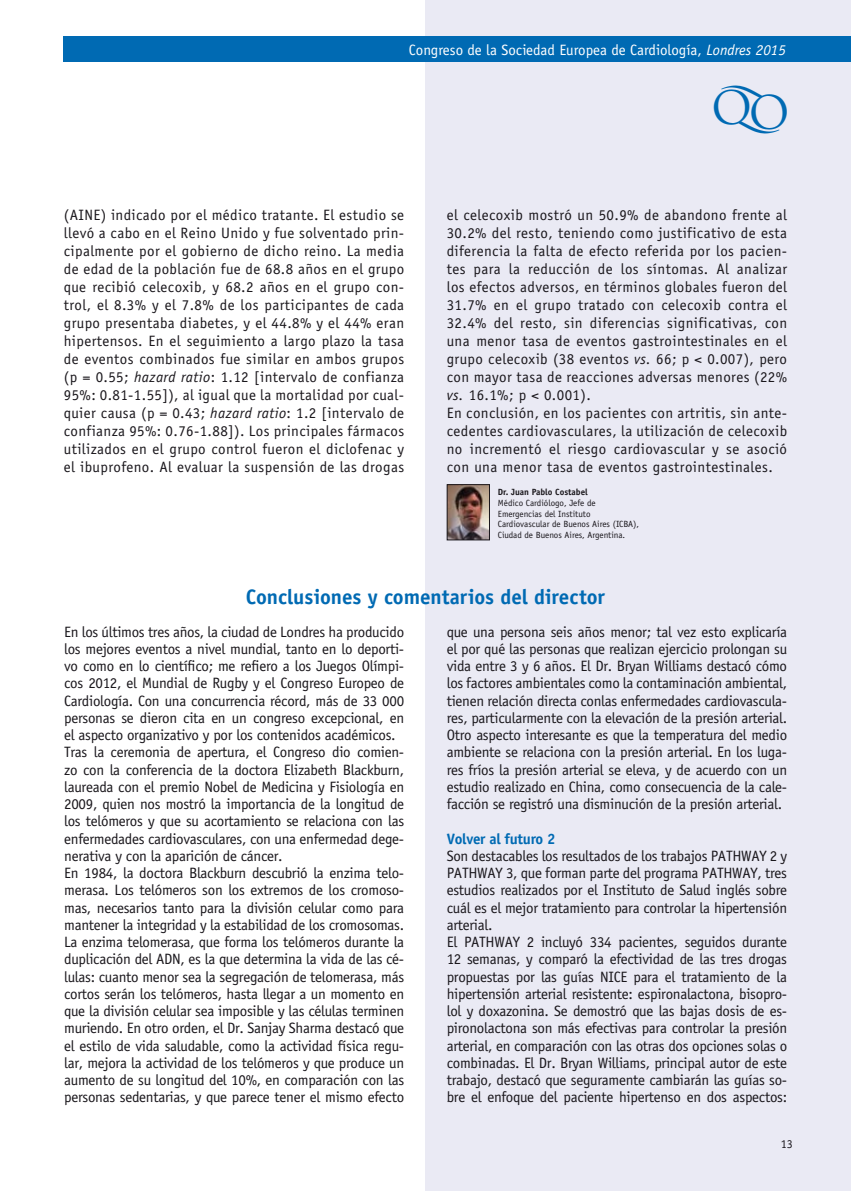
<style>
.page{position:relative;width:851px;height:1191px;background:#fff}
.page>*{position:absolute;margin:0;border:0;box-sizing:border-box;transform-origin:0 0}
.t1{font:45px "Trajan Pro";color:#006ab3}
.t2{font:700 21px "Officina Sans";color:#006ab3}
.t3{font:15px/17.2px "Officina Sans";letter-spacing:-.02em;color:#1a171c;text-align:justify}
.t4{font:15px/18px "Officina Sans";letter-spacing:.025em;color:#1a171c}
.t5{font:15px "Officina Sans";color:#fff}
.t6{font:700 15px "Officina Sans";letter-spacing:-.02em;color:#006ab3}
.t7{font:12px "Officina Sans";color:#1a171c}
.t8{font:9px/10.8px "Officina Sans";color:#1a171c}
.t9{font:700 9px "Officina Sans";color:#1a171c}
.s1{font-style:italic}
</style>
<div class="page">
<div style="left:425px;top:0;width:425px;height:1191px;background:#eaeaf4"></div>
<div style="left:64px;top:36px;width:786px;height:26px;background:#006ab3"></div>
<img style="left:448px;top:486px;width:40px;height:52px">
<div style="left:446px;top:484px;width:44px;height:56px;border:1px solid #1a171c"></div>
<p class="t5" style="left:409px;top:41px;width:378px">Congreso de la Sociedad Europea de Cardiología, <span class="s1">Londres 2015</span></p>
<h1 class="t1" style="left:789px;top:140px;width:70px;rotate:-180deg">Q</h1>
<h1 class="t1" style="left:711px;top:79px;width:70px">Q</h1>
<p class="t3" style="left:64px;top:206px;width:342px;line-height:18px">(AINE) indicado por el médico tratante. El estudio se llevó a cabo en el Reino Unido y fue solventado prin&shy;cipalmente por el gobierno de dicho reino. La media de edad de la población fue de 68.8 años en el grupo que recibió celecoxib, y 68.2 años en el grupo con&shy;trol, el 8.3% y el 7.8% de los participantes de cada grupo presentaba diabetes, y el 44.8% y el 44% eran hipertensos. En el seguimiento a largo plazo la tasa de eventos combinados fue similar en ambos grupos (p = 0.55; <span class="s1">hazard ratio</span>: 1.12 [intervalo de confianza 95%: 0.81-1.55]), al igual que la mortalidad por cual&shy;quier causa (p = 0.43; <span class="s1">hazard ratio</span>: 1.2 [intervalo de confianza 95%: 0.76-1.88]). Los principales fármacos utilizados en el grupo control fueron el diclofenac y el ibuprofeno. Al evaluar la suspensión de las drogas</p>
<p class="t4" style="left:446px;top:206px;width:342px">el celecoxib mostró un 50.9% de abandono frente al 30.2% del resto, teniendo como justificativo de esta diferencia la falta de efecto referida por los pacien&shy;tes para la reducción de los síntomas. Al analizar los efectos adversos, en términos globales fueron del 31.7% en el grupo tratado con celecoxib contra el 32.4% del resto, sin diferencias significativas, con una menor tasa de eventos gastrointestinales en el grupo celecoxib (38 eventos <span class="s1">vs.</span> 66; p &lt; 0.007), pero con mayor tasa de reacciones adversas menores (22% <span class="s1">vs.</span> 16.1%; p &lt; 0.001).<br>En conclusión, en los pacientes con artritis, sin ante&shy;cedentes cardiovasculares, la utilización de celecoxib no incrementó el riesgo cardiovascular y se asoció con una menor tasa de eventos gastrointestinales.</p>
<p class="t9" style="left:497px;top:486px;width:91px">Dr. Juan Pablo Costabel</p>
<p class="t8" style="left:497px;top:497px;width:143px">Médico Cardiólogo, Jefe de<br>Emergencias del Instituto<br>Cardiovascular de Buenos Aires (ICBA),<br>Ciudad de Buenos Aires, Argentina.</p>
<h2 class="t2" style="left:246px;top:583px;width:360px">Conclusiones y comentarios del director</h2>
<p class="t3" style="left:64px;top:623px;width:341px;text-align:left">En los últimos tres años, la ciudad de Londres ha producido los mejores eventos a nivel mundial, tanto en lo deporti&shy;vo como en lo científico; me refiero a los Juegos Olímpi&shy;cos 2012, el Mundial de Rugby y el Congreso Europeo de Cardiología. Con una concurrencia récord, más de 33 000 personas se dieron cita en un congreso excepcional, en el aspecto organizativo y por los contenidos académicos.<br>Tras la ceremonia de apertura, el Congreso dio comien&shy;zo con la conferencia de la doctora Elizabeth Blackburn, laureada con el premio Nobel de Medicina y Fisiología en 2009, quien nos mostró la importancia de la longitud de los telómeros y que su acortamiento se relaciona con las enfermedades cardiovasculares, con una enfermedad dege&shy;nerativa y con la aparición de cáncer.<br>En 1984, la doctora Blackburn descubrió la enzima telo&shy;merasa. Los telómeros son los extremos de los cromoso&shy;mas, necesarios tanto para la división celular como para mantener la integridad y la estabilidad de los cromosomas.<br>La enzima telomerasa, que forma los telómeros durante la duplicación del ADN, es la que determina la vida de las cé&shy;lulas: cuanto menor sea la segregación de telomerasa, más cortos serán los telómeros, hasta llegar a un momento en que la división celular sea imposible y las células terminen muriendo. En otro orden, el Dr. Sanjay Sharma destacó que el estilo de vida saludable, como la actividad física regu&shy;lar, mejora la actividad de los telómeros y que produce un aumento de su longitud del 10%, en comparación con las personas sedentarias, y que parece tener el mismo efecto</p>
<p class="t3" style="left:446px;top:623px;width:342px">que una persona seis años menor; tal vez esto explicaría el por qué las personas que realizan ejercicio prolongan su vida entre 3 y 6 años. El Dr. Bryan Williams destacó cómo los factores ambientales como la contaminación ambiental, tienen relación directa conlas enfermedades cardiovascula&shy;res, particularmente con la elevación de la presión arterial.<br>Otro aspecto interesante es que la temperatura del medio ambiente se relaciona con la presión arterial. En los luga&shy;res fríos la presión arterial se eleva, y de acuerdo con un estudio realizado en China, como consecuencia de la cale&shy;facción se registró una disminución de la presión arterial.</p>
<p class="t6" style="left:446px;top:829px;width:110px">Volver al futuro 2</p>
<p class="t3" style="left:446px;top:847px;width:342px;text-align:left">Son destacables los resultados de los trabajos PATHWAY 2 y PATHWAY 3, que forman parte del programa PATHWAY, tres estudios realizados por el Instituto de Salud inglés sobre cuál es el mejor tratamiento para controlar la hipertensión arterial.<br>El PATHWAY 2 incluyó 334 pacientes, seguidos durante 12 semanas, y comparó la efectividad de las tres drogas propuestas por las guías NICE para el tratamiento de la hipertensión arterial resistente: espironalactona, bisopro&shy;lol y doxazonina. Se demostró que las bajas dosis de es&shy;pironolactona son más efectivas para controlar la presión arterial, en comparación con las otras dos opciones solas o combinadas. El Dr. Bryan Williams, principal autor de este trabajo, destacó que seguramente cambiarán las guías so&shy;bre el enfoque del paciente hipertenso en dos aspectos:</p>
<p class="t7" style="left:780px;top:1137px;width:13px">13</p>
</div>
